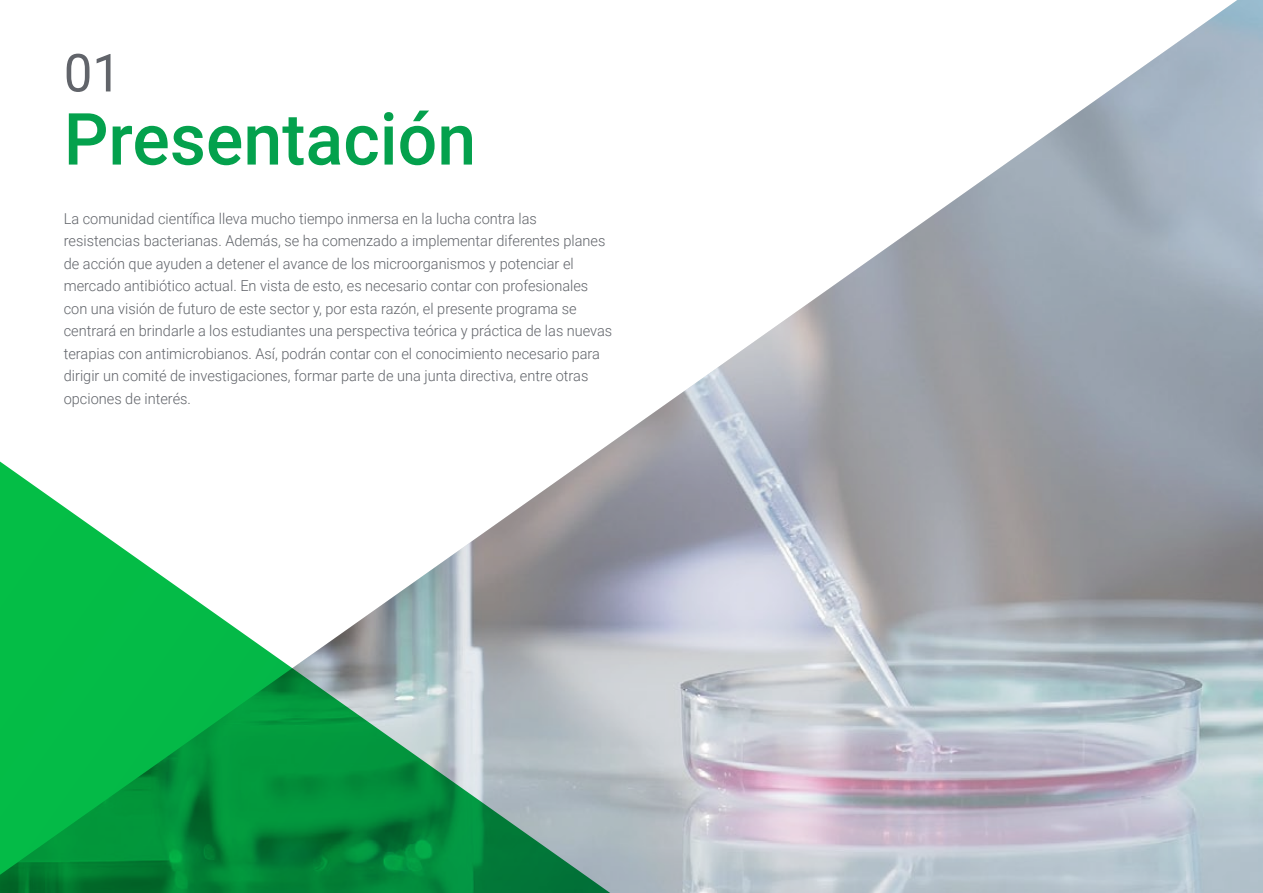
<style>
.page{position:relative;width:1263px;height:893px;background:#fff}
.page>*{position:absolute;margin:0;border:0;box-sizing:border-box;transform-origin:0 0}
.t1{font:500 72px "Roboto";color:#04a14d}
.t2{font:52.5px "Roboto";color:#61646a}
.t3{font:300 15px/22.5px "Roboto";color:#61646a}
</style>
<div class="page">
<img style="left:607px;top:0;width:656px;height:893px">
<svg style="left:0;top:446px;width:640px;height:447px"></svg>
<h2 class="t2" style="left:64px;top:36px;width:59px">01</h2>
<h1 class="t1" style="left:64px;top:89px;width:414px">Presentación</h1>
<p class="t3" style="left:64px;top:207px;width:550px">La comunidad científica lleva mucho tiempo inmersa en la lucha contra las resistencias bacterianas. Además, se ha comenzado a implementar diferentes planes de acción que ayuden a detener el avance de los microorganismos y potenciar el mercado antibiótico actual. En vista de esto, es necesario contar con profesionales con una visión de futuro de este sector y, por esta razón, el presente programa se centrará en brindarle a los estudiantes una perspectiva teórica y práctica de las nuevas terapias con antimicrobianos. Así, podrán contar con el conocimiento necesario para dirigir un comité de investigaciones, formar parte de una junta directiva, entre otras opciones de interés.</p>
</div>
